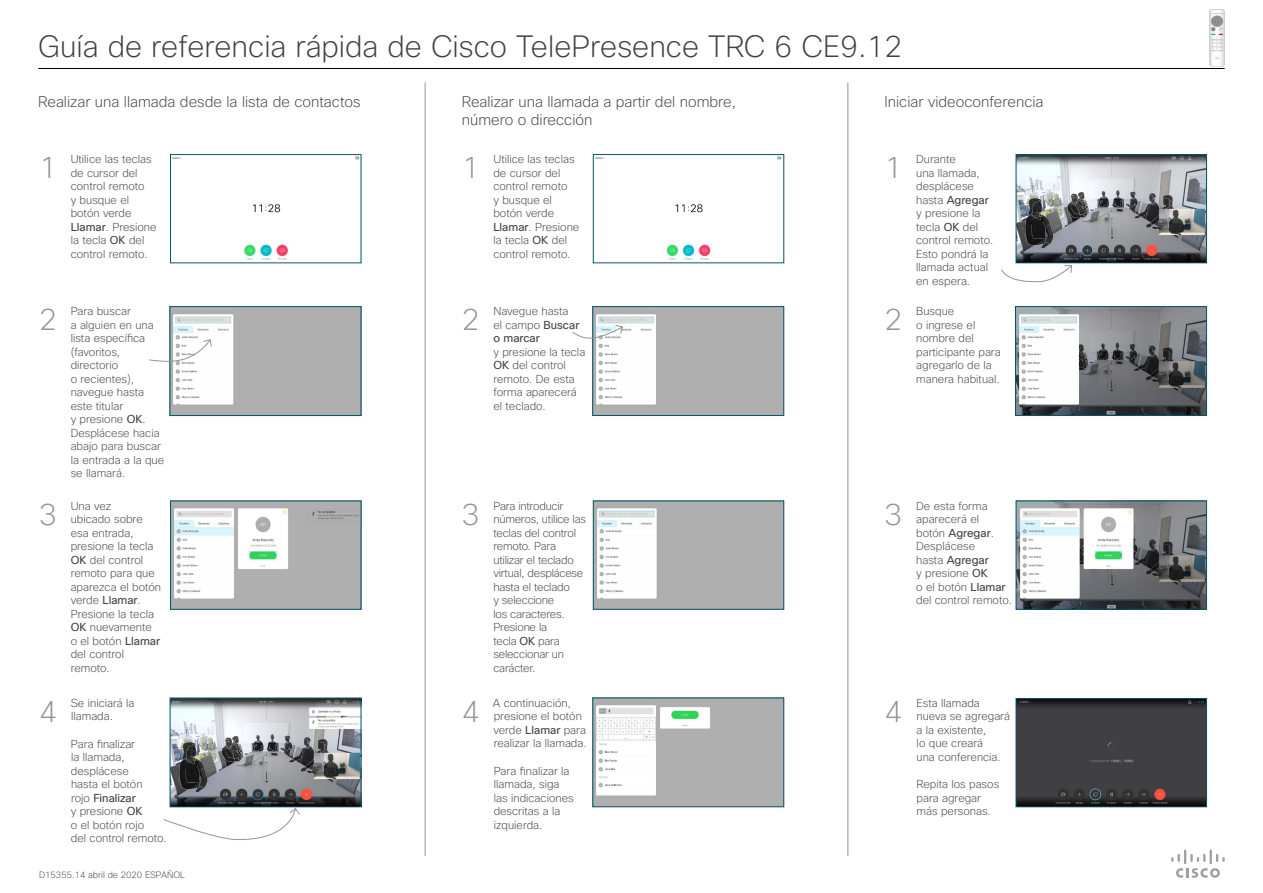
<style>
.page{position:relative;width:1263px;height:893px;background:#fff}
.page>*{position:absolute;margin:0;border:0;box-sizing:border-box;transform-origin:0 0}
.t1{font:200 30px "Cisco Sans";color:#414042}
.t2{font:200 30px "Cisco Sans";color:#939598}
.t3{font:200 15px/18px "Cisco Sans";color:#414042}
.t4{font:200 11.25px/13.5px "Cisco Sans";color:#414042}
.t5{font:200 11.25px/13.5px "Cisco Sans";letter-spacing:-.02em;color:#414042}
.t6{font:200 9px "Cisco Sans";color:#414042}
.s1{font-weight:400}
</style>
<div class="page">
<img style="left:172px;top:700px;width:187px;height:105px">
<div style="left:170px;top:698px;width:191px;height:109px;border:1px solid #005568"></div>
<img style="left:172px;top:156px;width:187px;height:104px">
<div style="left:170px;top:154px;width:191px;height:109px;border:1px solid #005568"></div>
<img style="left:172px;top:503px;width:187px;height:104px">
<img style="left:172px;top:309px;width:187px;height:105px">
<div style="left:170px;top:307px;width:191px;height:109px;border:1px solid #005568"></div>
<img style="left:595px;top:700px;width:187px;height:105px">
<div style="left:593px;top:698px;width:191px;height:109px;border:1px solid #005568"></div>
<img style="left:595px;top:156px;width:187px;height:104px">
<div style="left:593px;top:154px;width:191px;height:109px;border:1px solid #005568"></div>
<img style="left:595px;top:503px;width:187px;height:104px">
<div style="left:593px;top:501px;width:191px;height:108px;border:1px solid #005568"></div>
<img style="left:595px;top:308px;width:187px;height:106px">
<div style="left:593px;top:306px;width:191px;height:110px;border:1px solid #005568"></div>
<img style="left:1018px;top:156px;width:186px;height:105px">
<div style="left:1016px;top:154px;width:190px;height:109px;border:1px solid #005568"></div>
<img style="left:1018px;top:700px;width:186px;height:105px">
<div style="left:1016px;top:698px;width:190px;height:109px;border:1px solid #005568"></div>
<img style="left:1018px;top:503px;width:186px;height:104px">
<div style="left:1016px;top:501px;width:190px;height:108px;border:1px solid #005568"></div>
<img style="left:1017px;top:308px;width:187px;height:106px">
<div style="left:1015px;top:306px;width:191px;height:110px;border:1px solid #005568"></div>
<hr style="left:425px;top:82px;width:1px;height:774px;background:#939598">
<hr style="left:847px;top:82px;width:1px;height:774px;background:#939598">
<svg style="left:1171px;top:849px;width:54px;height:29px"></svg>
<hr style="left:38px;top:68px;width:1187px;height:1px;background:#000">
<img style="left:1209px;top:9px;width:16px;height:58px">
<svg style="left:1001px;top:265px;width:71px;height:18px"></svg>
<svg style="left:572px;top:325px;width:51px;height:18px"></svg>
<svg style="left:149px;top:339px;width:63px;height:25px"></svg>
<svg style="left:163px;top:807px;width:138px;height:33px"></svg>
<h1 class="t1" style="left:38px;top:27px;width:866px">Guía de referencia rápida de Cisco TelePresence TRC 6 CE9.12</h1>
<h2 class="t3" style="left:38px;top:93px;width:324px">Realizar una llamada desde la lista de contactos</h2>
<h2 class="t3" style="left:884px;top:93px;width:160px">Iniciar videoconferencia</h2>
<h2 class="t3" style="left:462px;top:93px;width:276px">Realizar una llamada a partir del nombre, número o dirección</h2>
<h1 class="t2" style="left:39px;top:149px;width:20px">1</h1>
<p class="t4" style="left:71px;top:153px;width:87px">Utilice las teclas de cursor del control remoto<br>y busque el botón verde<br><span class="s1">Llamar</span>. Presione la tecla <span class="s1">OK</span> del control remoto.</p>
<h1 class="t2" style="left:462px;top:149px;width:19px">1</h1>
<p class="t4" style="left:493px;top:153px;width:87px">Utilice las teclas de cursor del control remoto<br>y busque el botón verde<br><span class="s1">Llamar</span>. Presione la tecla <span class="s1">OK</span> del control remoto.</p>
<h1 class="t2" style="left:884px;top:149px;width:19px">1</h1>
<p class="t4" style="left:916px;top:153px;width:79px">Durante<br>una llamada, desplácese hasta <span class="s1">Agregar </span>y presione la tecla <span class="s1">OK</span> del control remoto.<br>Esto pondrá la llamada actual en espera.</p>
<h1 class="t2" style="left:39px;top:301px;width:20px">2</h1>
<p class="t4" style="left:71px;top:305px;width:95px">Para buscar<br>a alguien en una lista específica (favoritos, directorio<br>o recientes), navegue hasta este titular<br>y presione <span class="s1">OK</span>.<br>Desplácese hacia abajo para buscar la entrada a la que se llamará.</p>
<h1 class="t2" style="left:462px;top:301px;width:19px">2</h1>
<p class="t4" style="left:493px;top:305px;width:87px">Navegue hasta el campo <span class="s1">Buscar o marcar</span></p>
<p class="t4" style="left:493px;top:345px;width:93px">y presione la tecla<br><span class="s1">OK</span> del control remoto. De esta forma aparecerá el teclado.</p>
<h1 class="t2" style="left:884px;top:301px;width:19px">2</h1>
<p class="t4" style="left:916px;top:305px;width:86px">Busque<br>o ingrese el nombre del participante para agregarlo de la manera habitual.</p>
<h1 class="t2" style="left:39px;top:495px;width:20px">3</h1>
<p class="t4" style="left:71px;top:499px;width:92px">Una vez<br>ubicado sobre esa entrada, presione la tecla<br><span class="s1">OK</span> del control remoto para que aparezca el botón verde <span class="s1">Llamar</span>.<br>Presione la tecla<br><span class="s1">OK</span> nuevamente<br>o el botón <span class="s1">Llamar </span>del control remoto.</p>
<h1 class="t2" style="left:462px;top:495px;width:19px">3</h1>
<p class="t5" style="left:493px;top:499px;width:94px">Para introducir números, utilice las teclas del control remoto. Para utilizar el teclado virtual, desplácese hasta el teclado<br>y seleccione<br>los caracteres.<br>Presione la<br>tecla <span class="s1">OK</span> para seleccionar un carácter.</p>
<h1 class="t2" style="left:884px;top:495px;width:19px">3</h1>
<p class="t4" style="left:916px;top:499px;width:97px">De esta forma aparecerá el<br>botón <span class="s1">Agregar</span>.<br>Desplácese<br>hasta <span class="s1">Agregar<br></span>y presione <span class="s1">OK<br></span>o el botón <span class="s1">Llamar </span>del control remoto.</p>
<h1 class="t2" style="left:39px;top:692px;width:20px">4</h1>
<p class="t4" style="left:493px;top:696px;width:95px">A continuación, presione el botón verde <span class="s1">Llamar</span> para realizar la llamada.</p>
<p class="t4" style="left:494px;top:764px;width:81px">Para finalizar la llamada, siga las indicaciones descritas a la izquierda.</p>
<p class="t4" style="left:71px;top:696px;width:65px">Se iniciará la llamada.</p>
<p class="t4" style="left:71px;top:737px;width:97px">Para finalizar<br>la llamada, desplácese<br>hasta el botón<br>rojo <span class="s1">Finalizar<br></span>y presione <span class="s1">OK<br></span>o el botón rojo<br>del control remoto.</p>
<h1 class="t2" style="left:462px;top:692px;width:19px">4</h1>
<p class="t4" style="left:916px;top:696px;width:95px">Esta llamada nueva se agregará a la existente,<br>lo que creará<br>una conferencia.</p>
<p class="t4" style="left:916px;top:777px;width:84px">Repita los pasos para agregar más personas.</p>
<h1 class="t2" style="left:884px;top:692px;width:19px">4</h1>
<p class="t6" style="left:39px;top:869px;width:148px">D15355.14 abril de 2020 ESPAÑOL</p>
</div>
